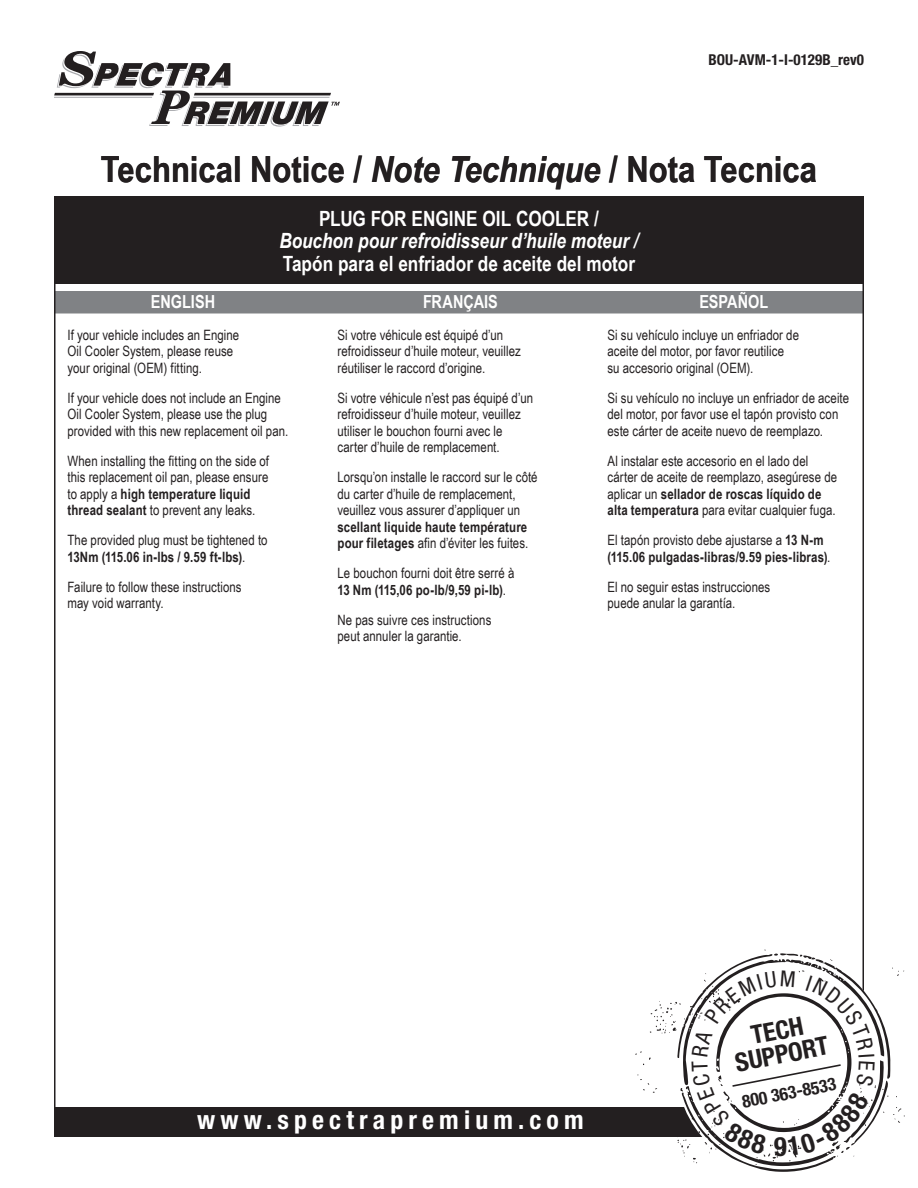
<style>
.page{position:relative;width:918px;height:1188px;background:#fff}
.page>*{position:absolute;margin:0;border:0;box-sizing:border-box;transform-origin:0 0}
.t1{font:700 36px "Arial Narrow";color:#231f20;scale:1.05 1}
.t2{font:700 condensed 25.8px "Helvetica Neue";letter-spacing:.2em;color:#fff}
.t3{font:700 condensed 25.8px/24.2px "Helvetica Neue";color:#231f20;text-align:center}
.t4{font:700 21px "Arial Narrow";color:#fff}
.t5{font:italic 700 21px "Arial Narrow";color:#fff}
.t6{font:700 18px "Arial Narrow";color:#fff}
.t7{font:700 condensed 17.7px "Helvetica Neue";color:#231f20}
.t8{font:700 condensed 15px "Helvetica Neue";color:#231f20}
.t9{font:14.25px/16.5px "Arial Narrow";letter-spacing:.005em;color:#231f20}
.t10{font:700 14.25px/16.5px "Arial Narrow";letter-spacing:.01em;color:#231f20}
.s1{font-style:italic}
.s2{font-weight:700}
.s3{font-weight:400}
</style>
<div class="page">
<div style="left:54px;top:291px;width:809px;height:23px;background:#808285"></div>
<div style="left:54px;top:1107px;width:810px;height:29px;background:#231f20"></div>
<svg style="left:54px;top:51px;width:286px;height:76px"></svg>
<div style="left:54px;top:197px;width:810px;height:87px;background:#231f20"></div>
<svg style="left:635px;top:949px;width:269px;height:223px"></svg>
<svg style="left:692px;top:970px;width:183px;height:187px"></svg>
<p class="t8" style="left:708px;top:51px;width:157px">BOU-AVM-1-I-0129B_rev0</p>
<h1 class="t1" style="left:101px;top:149px;width:684px">Technical Notice / <span class="s1">Note Technique</span> / Nota Tecnica</h1>
<h3 class="t4" style="left:319px;top:206px;width:281px">PLUG FOR ENGINE OIL COOLER /</h3>
<h3 class="t5" style="left:279px;top:229px;width:361px">Bouchon pour refroidisseur d’huile moteur /</h3>
<h3 class="t4" style="left:283px;top:251px;width:354px">Tapón para el enfriador de aceite del motor</h3>
<p class="t6" style="left:151px;top:291px;width:66px">ENGLISH</p>
<p class="t6" style="left:423px;top:291px;width:76px">FRANÇAIS</p>
<p class="t6" style="left:699px;top:291px;width:70px">ESPAÑOL</p>
<p class="t9" style="left:68px;top:326px;width:173px">If your vehicle includes an Engine<br>Oil Cooler System, please reuse your original (OEM) fitting.</p>
<p class="t9" style="left:68px;top:389px;width:222px">If your vehicle does not include an Engine<br>Oil Cooler System, please use the plug provided with this new replacement oil pan.</p>
<p class="t9" style="left:68px;top:452px;width:203px">When installing the fitting on the side of this replacement oil pan, please ensure to apply a <span class="s2">high temperature liquid thread sealant</span> to prevent any leaks.</p>
<p class="t9" style="left:68px;top:532px;width:202px">The provided plug must be tightened to<br><span class="s2">13Nm (115.06 in-lbs / 9.59 ft-lbs)</span>.</p>
<p class="t9" style="left:68px;top:578px;width:176px">Failure to follow these instructions may void warranty.</p>
<p class="t9" style="left:338px;top:326px;width:185px">Si votre véhicule est équipé d’un refroidisseur d’huile moteur, veuillez réutiliser le raccord d’origine.</p>
<p class="t9" style="left:338px;top:389px;width:197px">Si votre véhicule n’est pas équipé d’un refroidisseur d’huile moteur, veuillez utiliser le bouchon fourni avec le carter d’huile de remplacement.</p>
<p class="t9" style="left:338px;top:469px;width:202px">Lorsqu’on installe le raccord sur le côté du carter d’huile de remplacement, veuillez vous assurer d’appliquer un</p>
<p class="t10" style="left:338px;top:518px;width:192px">scellant liquide haute température pour filetages <span class="s3">afin d’éviter les fuites.</span></p>
<p class="t9" style="left:338px;top:565px;width:178px">Le bouchon fourni doit être serré à<br><span class="s2">13 Nm (115,06 po-lb/9,59 pi-lb)</span>.</p>
<p class="t9" style="left:338px;top:611px;width:155px">Ne pas suivre ces instructions peut annuler la garantie.</p>
<p class="t9" style="left:608px;top:326px;width:193px">Si su vehículo incluye un enfriador de aceite del motor, por favor reutilice su accesorio original (OEM).</p>
<p class="t9" style="left:608px;top:389px;width:243px">Si su vehículo no incluye un enfriador de aceite del motor, por favor use el tapón provisto con este cárter de aceite nuevo de reemplazo.</p>
<p class="t9" style="left:608px;top:452px;width:231px">Al instalar este accesorio en el lado del cárter de aceite de reemplazo, asegúrese de aplicar un <span class="s2">sellador de roscas líquido de alta temperatura</span> para evitar cualquier fuga.</p>
<p class="t10" style="left:608px;top:532px;width:225px"><span class="s3">El tapón provisto debe ajustarse a</span> 13 N-m (115.06 pulgadas-libras/9.59 pies-libras)<span class="s3">.</span></p>
<p class="t9" style="left:608px;top:578px;width:164px">El no seguir estas instrucciones puede anular la garantía.</p>
<h2 class="t2" style="left:197px;top:1104px;width:388px">www.spectrapremium.com</h2>
<h2 class="t3" style="left:729px;top:1027px;width:96px;rotate:-11deg">TECH<br>SUPPORT</h2>
<p class="t7" style="left:740px;top:1091px;width:97px;rotate:-11deg">800 363-8533</p>
</div>
